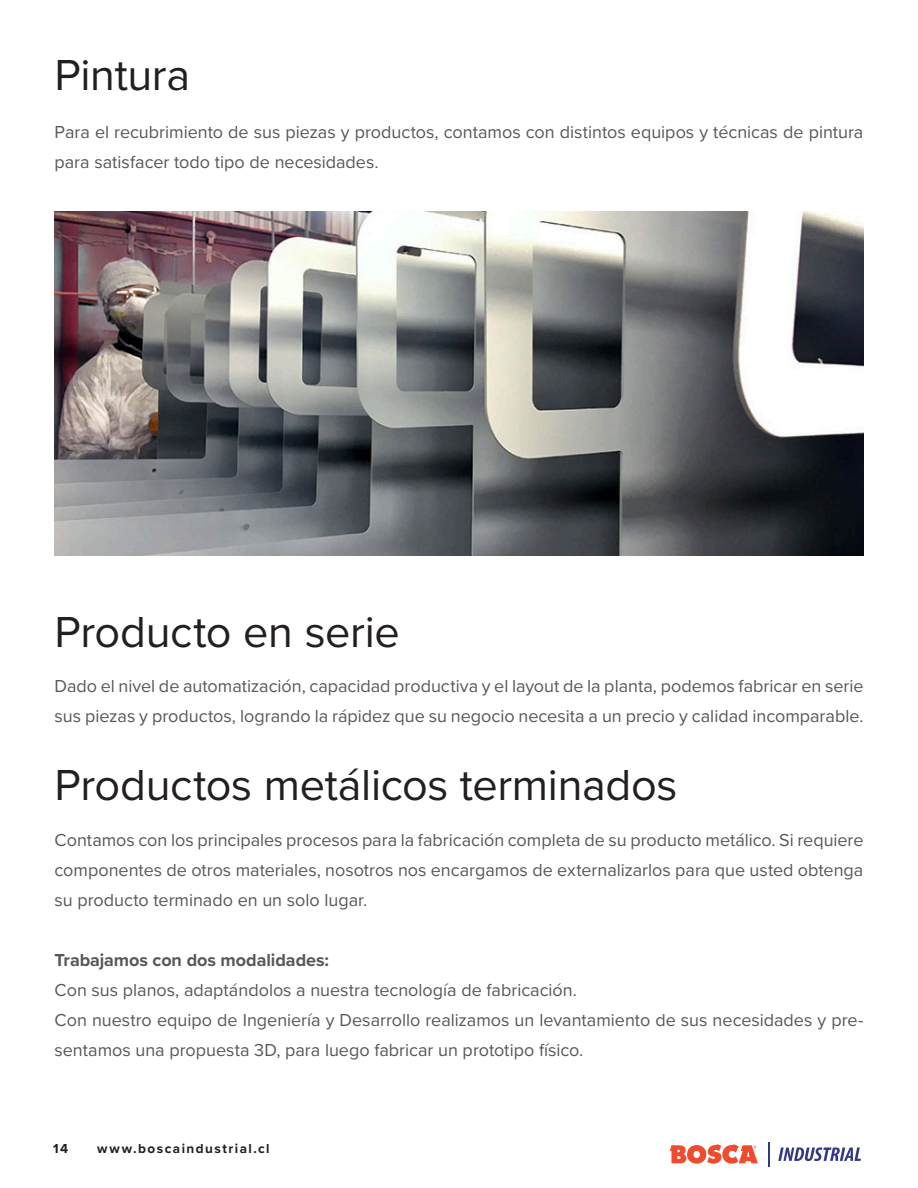
<style>
.page{position:relative;width:918px;height:1188px;background:#fff}
.page>*{position:absolute;margin:0;border:0;box-sizing:border-box;transform-origin:0 0}
.t1{font:45px "Proxima Nova";letter-spacing:-.01em;color:#231f20}
.t2{font:18px/30px "Proxima Nova";color:#57585a}
.t3{font:700 18px "Proxima Nova";letter-spacing:-.005em;color:#57585a}
.t4{font:700 13.5px "Proxima Nova";letter-spacing:.105em;color:#231f20}
</style>
<div class="page">
<svg style="left:778px;top:1147px;width:83px;height:14px"></svg>
<hr style="left:768px;top:1143px;width:2px;height:24px;background:#323884">
<svg style="left:670px;top:1144px;width:88px;height:20px"></svg>
<img style="left:55px;top:212px;width:808px;height:344px">
<h1 class="t1" style="left:55px;top:41px;width:137px">Pintura</h1>
<p class="t2" style="left:55px;top:116px;width:810px">Para el recubrimiento de sus piezas y productos, contamos con distintos equipos y técnicas de pintura para satisfacer todo tipo de necesidades.</p>
<h1 class="t1" style="left:55px;top:598px;width:347px">Producto en serie</h1>
<p class="t2" style="left:55px;top:671px;width:810px">Dado el nivel de automatización, capacidad productiva y el layout de la planta, podemos fabricar en serie sus piezas y productos, logrando la rápidez que su negocio necesita a un precio y calidad incomparable.</p>
<h1 class="t1" style="left:55px;top:752px;width:624px">Productos metálicos terminados</h1>
<p class="t2" style="left:55px;top:824px;width:810px;text-align:justify">Contamos con los principales procesos para la fabricación completa de su producto metálico. Si requiere componentes de otros materiales, nosotros nos encargamos de externalizarlos para que usted obtenga su producto terminado en un solo lugar.</p>
<p class="t3" style="left:55px;top:946px;width:276px">Trabajamos con dos modalidades:</p>
<p class="t2" style="left:55px;top:974px;width:810px">Con sus planos, adaptándolos a nuestra tecnología de fabricación.<br>Con nuestro equipo de Ingeniería y Desarrollo realizamos un levantamiento de sus necesidades y pre&shy;sentamos una propuesta 3D, para luego fabricar un prototipo físico.</p>
<p class="t4" style="left:53px;top:1139px;width:17px">14</p>
<p class="t4" style="left:97px;top:1139px;width:174px">www.boscaindustrial.cl</p>
</div>
